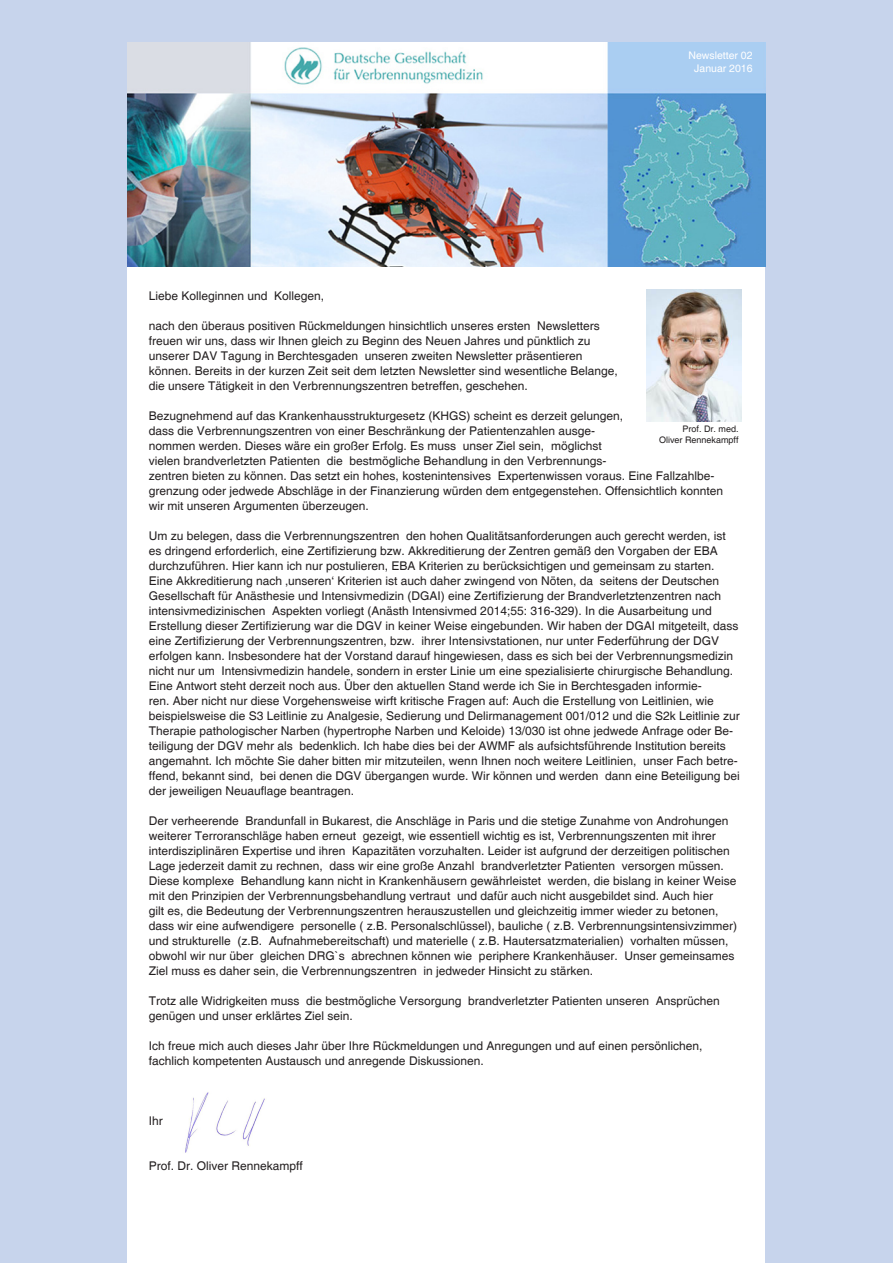
<style>
.page{position:relative;width:893px;height:1263px;background:#c7d4ec}
.page>*{position:absolute;margin:0;border:0;box-sizing:border-box;transform-origin:0 0}
.t1{font:12px/15px "Helvetica";color:#231f20}
.t2{font:10.5px "Helvetica";color:#fff}
.t3{font:9px "Helvetica";color:#231f20}
</style>
<div class="page">
<div style="left:128px;top:43px;width:637px;height:1220px;background:#fff"></div>
<img style="left:127px;top:42px;width:639px;height:224px">
<img style="left:646px;top:290px;width:95px;height:131px">
<img style="left:185px;top:1092px;width:80px;height:61px">
<p class="t2" style="left:688px;top:49px;width:66px">Newsletter 02</p>
<p class="t2" style="left:694px;top:62px;width:60px">Januar 2016</p>
<p class="t1" style="left:149px;top:289px;width:177px">Liebe Kolleginnen und Kollegen,</p>
<p class="t1" style="left:149px;top:319px;width:452px">nach den überaus positiven Rückmeldungen hinsichtlich unseres ersten Newsletters</p>
<p class="t1" style="left:149px;top:334px;width:443px">freuen wir uns, dass wir Ihnen gleich zu Beginn des Neuen Jahres und pünktlich zu</p>
<p class="t1" style="left:149px;top:349px;width:435px">unserer DAV Tagung in Berchtesgaden unseren zweiten Newsletter präsentieren</p>
<p class="t1" style="left:149px;top:364px;width:470px">können. Bereits in der kurzen Zeit seit dem letzten Newsletter sind wesentliche Belange,</p>
<p class="t1" style="left:149px;top:379px;width:380px">die unsere Tätigkeit in den Verbrennungszentren betreffen, geschehen.</p>
<p class="t1" style="left:149px;top:409px;width:476px">Bezugnehmend auf das Krankenhausstrukturgesetz (KHGS) scheint es derzeit gelungen,</p>
<p class="t1" style="left:149px;top:424px;width:448px">dass die Verbrennungszentren von einer Beschränkung der Patientenzahlen ausge-</p>
<p class="t1" style="left:149px;top:439px;width:454px">nommen werden. Dieses wäre ein großer Erfolg. Es muss unser Ziel sein, möglichst</p>
<p class="t1" style="left:149px;top:454px;width:459px">vielen brandverletzten Patienten die bestmögliche Behandlung in den Verbrennungs-</p>
<p class="t1" style="left:149px;top:469px;width:576px">zentren bieten zu können. Das setzt ein hohes, kostenintensives Expertenwissen voraus. Eine Fallzahlbe&shy;grenzung oder jedwede Abschläge in der Finanzierung würden dem entgegenstehen. Offensichtlich konnten wir mit unseren Argumenten überzeugen.</p>
<p class="t1" style="left:149px;top:529px;width:593px">Um zu belegen, dass die Verbrennungszentren den hohen Qualitätsanforderungen auch gerecht werden, ist es dringend erforderlich, eine Zertifizierung bzw. Akkreditierung der Zentren gemäß den Vorgaben der EBA durchzuführen. Hier kann ich nur postulieren, EBA Kriterien zu berücksichtigen und gemeinsam zu starten.<br>Eine Akkreditierung nach ‚unseren‘ Kriterien ist auch daher zwingend von Nöten, da seitens der Deutschen Gesellschaft für Anästhesie und Intensivmedizin (DGAI) eine Zertifizierung der Brandverletztenzentren nach intensivmedizinischen Aspekten vorliegt (Anästh Intensivmed 2014;55: 316-329). In die Ausarbeitung und Erstellung dieser Zertifizierung war die DGV in keiner Weise eingebunden. Wir haben der DGAI mitgeteilt, dass eine Zertifizierung der Verbrennungszentren, bzw. ihrer Intensivstationen, nur unter Federführung der DGV erfolgen kann. Insbesondere hat der Vorstand darauf hingewiesen, dass es sich bei der Verbrennungsmedizin nicht nur um Intensivmedizin handele, sondern in erster Linie um eine spezialisierte chirurgische Behandlung.<br>Eine Antwort steht derzeit noch aus. Über den aktuellen Stand werde ich Sie in Berchtesgaden informie-<br>ren. Aber nicht nur diese Vorgehensweise wirft kritische Fragen auf: Auch die Erstellung von Leitlinien, wie beispielsweise die S3 Leitlinie zu Analgesie, Sedierung und Delirmanagement 001/012 und die S2k Leitlinie zur Therapie pathologischer Narben (hypertrophe Narben und Keloide) 13/030 ist ohne jedwede Anfrage oder Be&shy;teiligung der DGV mehr als bedenklich. Ich habe dies bei der AWMF als aufsichtsführende Institution bereits angemahnt. Ich möchte Sie daher bitten mir mitzuteilen, wenn Ihnen noch weitere Leitlinien, unser Fach betre&shy;ffend, bekannt sind, bei denen die DGV übergangen wurde. Wir können und werden dann eine Beteiligung bei der jeweiligen Neuauflage beantragen.</p>
<p class="t1" style="left:149px;top:814px;width:590px">Der verheerende Brandunfall in Bukarest, die Anschläge in Paris und die stetige Zunahme von Androhungen weiterer Terroranschläge haben erneut gezeigt, wie essentiell wichtig es ist, Verbrennungszenten mit ihrer interdisziplinären Expertise und ihren Kapazitäten vorzuhalten. Leider ist aufgrund der derzeitigen politischen Lage jederzeit damit zu rechnen, dass wir eine große Anzahl brandverletzter Patienten versorgen müssen.<br>Diese komplexe Behandlung kann nicht in Krankenhäusern gewährleistet werden, die bislang in keiner Weise mit den Prinzipien der Verbrennungsbehandlung vertraut und dafür auch nicht ausgebildet sind. Auch hier<br>gilt es, die Bedeutung der Verbrennungszentren herauszustellen und gleichzeitig immer wieder zu betonen, dass wir eine aufwendigere personelle ( z.B. Personalschlüssel), bauliche ( z.B. Verbrennungsintensivzimmer) und strukturelle (z.B. Aufnahmebereitschaft) und materielle ( z.B. Hautersatzmaterialien) vorhalten müssen, obwohl wir nur über gleichen DRG`s abrechnen können wie periphere Krankenhäuser. Unser gemeinsames Ziel muss es daher sein, die Verbrennungszentren in jedweder Hinsicht zu stärken.</p>
<p class="t1" style="left:149px;top:994px;width:572px">Trotz alle Widrigkeiten muss die bestmögliche Versorgung brandverletzter Patienten unseren Ansprüchen genügen und unser erklärtes Ziel sein.</p>
<p class="t1" style="left:149px;top:1039px;width:555px">Ich freue mich auch dieses Jahr über Ihre Rückmeldungen und Anregungen und auf einen persönlichen, fachlich kompetenten Austausch und anregende Diskussionen.</p>
<p class="t3" style="left:683px;top:424px;width:58px">Prof. Dr. med.</p>
<p class="t3" style="left:659px;top:434px;width:81px">Oliver Rennekampff</p>
<p class="t1" style="left:149px;top:1114px;width:16px">Ihr</p>
<p class="t1" style="left:149px;top:1159px;width:156px">Prof. Dr. Oliver Rennekampff</p>
</div>
